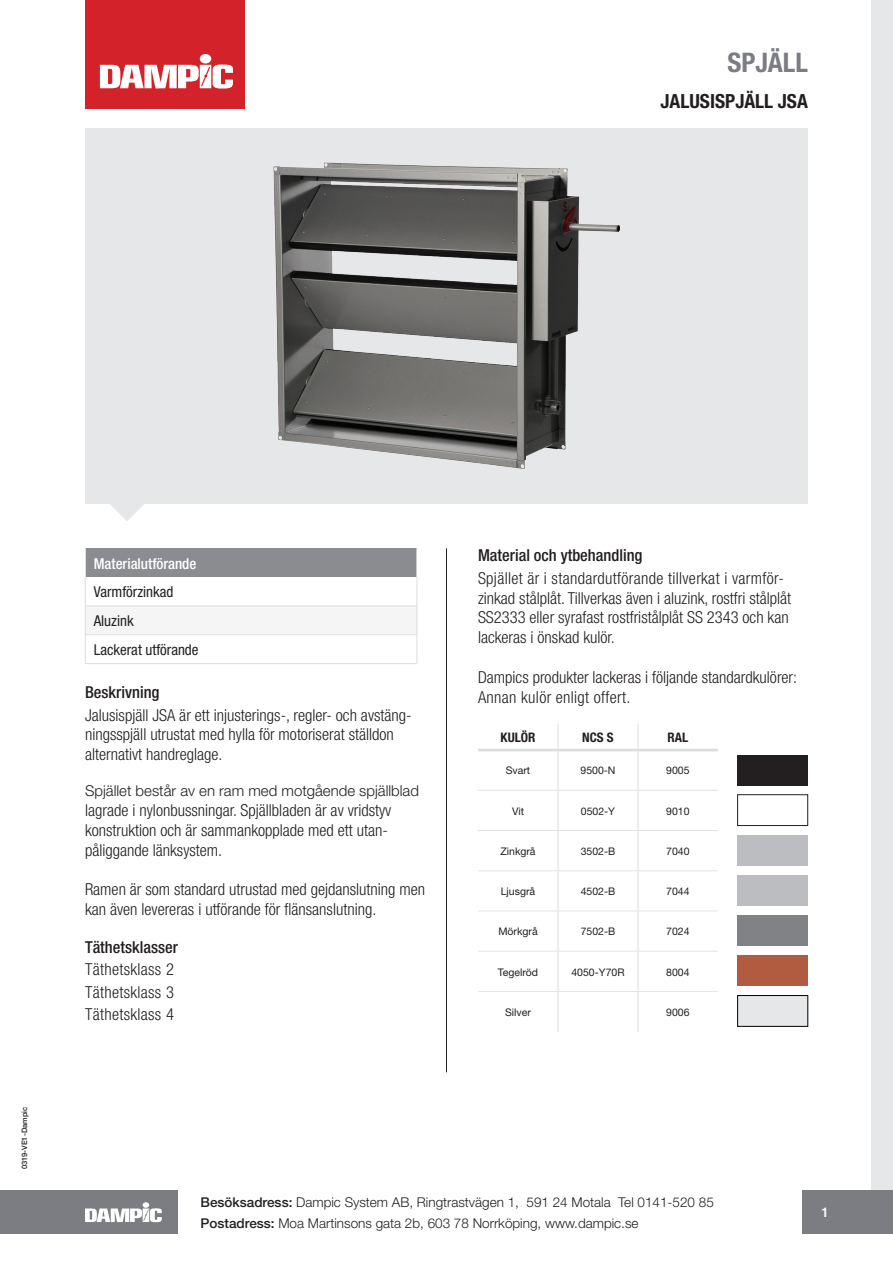
<style>
.page{position:relative;width:893px;height:1263px;background:#fff}
.page>*{position:absolute;margin:0;border:0;box-sizing:border-box;transform-origin:0 0}
.t1{font:700 condensed 27px "Helvetica Neue";color:#7b7d82}
.t2{font:700 condensed 19.5px "Helvetica Neue";color:#231f20}
.t3{font:300 condensed 16.5px/19.8px "Helvetica Neue";color:#231f20}
.t4{font:500 condensed 16.5px "Helvetica Neue";color:#231f20}
.t5{font:300 condensed 16.5px "Helvetica Neue";letter-spacing:.02em;color:#231f20}
.t6{font:300 15px "Helvetica Neue";color:#231f20}
.t7{font:condensed 15px/28.8px "Helvetica Neue";color:#231f20}
.t8{font:500 condensed 15px "Helvetica Neue";color:#fff}
.t9{font:300 13.5px/21px "Helvetica Neue";color:#231f20}
.t10{font:500 13.5px "Helvetica Neue";color:#fff}
.t11{font:700 condensed 13.2px "Helvetica Neue";color:#231f20}
.t12{font:10.5px "Helvetica Neue";color:#231f20}
.t13{font:500 7.5px "Helvetica Neue";color:#231f20}
.s1{font-weight:500}
</style>
<div class="page">
<div style="left:0;top:1191px;width:178px;height:43px;background:#7b7d82"></div>
<svg style="left:85px;top:1202px;width:77px;height:20px"></svg>
<div style="left:872px;top:0;width:21px;height:1222px;background:#e6e7e9"></div>
<div style="left:802px;top:1191px;width:91px;height:43px;background:#7b7d82"></div>
<div style="left:85px;top:128px;width:723px;height:375px;background:#e6e7e9"></div>
<svg style="left:97px;top:503px;width:61px;height:18px"></svg>
<hr style="left:446px;top:548px;width:1px;height:524px;background:#231f20">
<div style="left:85px;top:0;width:160px;height:108px;background:#d32229"></div>
<svg style="left:100px;top:65px;width:133px;height:24px"></svg>
<div style="left:200px;top:54px;width:11px;height:10px;background:#fff;border-radius:50%"></div>
<svg style="left:478px;top:751px;width:240px;height:281px"></svg>
<svg style="left:478px;top:791px;width:240px;height:200px"></svg>
<svg style="left:557px;top:724px;width:82px;height:25px"></svg>
<hr style="left:478px;top:749px;width:80px;height:2px;background:#dcdddf">
<hr style="left:558px;top:749px;width:80px;height:2px;background:#dcdddf">
<hr style="left:638px;top:749px;width:80px;height:2px;background:#dcdddf">
<hr style="left:558px;top:751px;width:1px;height:39px;background:#dcdddf">
<hr style="left:637px;top:751px;width:1px;height:39px;background:#dcdddf">
<hr style="left:558px;top:791px;width:1px;height:39px;background:#dcdddf">
<hr style="left:637px;top:791px;width:1px;height:39px;background:#dcdddf">
<hr style="left:558px;top:831px;width:1px;height:39px;background:#dcdddf">
<hr style="left:637px;top:831px;width:1px;height:39px;background:#dcdddf">
<hr style="left:558px;top:871px;width:1px;height:39px;background:#dcdddf">
<hr style="left:637px;top:871px;width:1px;height:39px;background:#dcdddf">
<hr style="left:558px;top:911px;width:1px;height:40px;background:#dcdddf">
<hr style="left:637px;top:911px;width:1px;height:40px;background:#dcdddf">
<hr style="left:558px;top:952px;width:1px;height:39px;background:#dcdddf">
<hr style="left:637px;top:952px;width:1px;height:39px;background:#dcdddf">
<hr style="left:558px;top:992px;width:1px;height:40px;background:#dcdddf">
<hr style="left:637px;top:992px;width:1px;height:40px;background:#dcdddf">
<hr style="left:478px;top:790px;width:80px;height:1px;background:#e4e4e5">
<hr style="left:558px;top:790px;width:80px;height:1px;background:#e4e4e5">
<hr style="left:638px;top:790px;width:80px;height:1px;background:#e4e4e5">
<hr style="left:478px;top:830px;width:80px;height:1px;background:#e4e4e5">
<hr style="left:558px;top:830px;width:80px;height:1px;background:#e4e4e5">
<hr style="left:638px;top:830px;width:80px;height:1px;background:#e4e4e5">
<hr style="left:478px;top:870px;width:80px;height:1px;background:#e4e4e5">
<hr style="left:558px;top:870px;width:80px;height:1px;background:#e4e4e5">
<hr style="left:638px;top:870px;width:80px;height:1px;background:#e4e4e5">
<hr style="left:478px;top:910px;width:80px;height:1px;background:#e4e4e5">
<hr style="left:558px;top:910px;width:80px;height:1px;background:#e4e4e5">
<hr style="left:638px;top:910px;width:80px;height:1px;background:#e4e4e5">
<hr style="left:478px;top:951px;width:80px;height:1px;background:#e4e4e5">
<hr style="left:558px;top:951px;width:80px;height:1px;background:#e4e4e5">
<hr style="left:638px;top:951px;width:80px;height:1px;background:#e4e4e5">
<hr style="left:478px;top:991px;width:80px;height:1px;background:#e4e4e5">
<hr style="left:558px;top:991px;width:80px;height:1px;background:#e4e4e5">
<hr style="left:638px;top:991px;width:80px;height:1px;background:#e4e4e5">
<div style="left:738px;top:755px;width:70px;height:31px;background:#231f20"></div>
<div style="left:737px;top:794px;width:71px;height:32px;border:1px solid #231f20"></div>
<div style="left:737px;top:875px;width:71px;height:31px;background:#bcbdc0"></div>
<div style="left:737px;top:915px;width:71px;height:31px;background:#808285"></div>
<div style="left:737px;top:955px;width:71px;height:31px;background:#b15b41"></div>
<div style="left:737px;top:995px;width:71px;height:31px;background:#e6e7e9;border:1px solid #000001"></div>
<div style="left:737px;top:835px;width:71px;height:31px;background:#bcbdc0"></div>
<div style="left:85px;top:548px;width:332px;height:29px;background:#8a8c8f"></div>
<div style="left:85px;top:606px;width:332px;height:29px;background:#f5f5f6"></div>
<hr style="left:85px;top:606px;width:332px;height:1px;background:#dcdddf">
<hr style="left:85px;top:634px;width:332px;height:1px;background:#dcdddf">
<hr style="left:85px;top:663px;width:332px;height:1px;background:#dcdddf">
<svg style="left:85px;top:548px;width:1px;height:115px"></svg>
<svg style="left:417px;top:577px;width:1px;height:86px"></svg>
<img style="left:274px;top:163px;width:345px;height:305px">
<h1 class="t1" style="left:727px;top:46px;width:82px">SPJÄLL</h1>
<p class="t2" style="left:660px;top:90px;width:149px">JALUSISPJÄLL JSA</p>
<p class="t13" style="left:20px;top:1169px;width:64px;rotate:-90deg">0319-VE1-Dampic</p>
<p class="t4" style="left:478px;top:546px;width:166px">Material och ytbehandling</p>
<p class="t3" style="left:478px;top:568px;width:315px">Spjället är i standardutförande tillverkat i varmför&shy;zinkad stålplåt. Tillverkas även i aluzink, rostfri stålplåt SS2333 eller syrafast rostfristålplåt SS 2343 och kan lackeras i önskad kulör.</p>
<p class="t3" style="left:478px;top:667px;width:321px">Dampics produkter lackeras i följande standardkulörer:</p>
<p class="t8" style="left:94px;top:554px;width:104px">Materialutförande</p>
<p class="t7" style="left:94px;top:578px;width:106px">Varmförzinkad<br>Aluzink<br>Lackerat utförande</p>
<p class="t4" style="left:85px;top:682px;width:76px">Beskrivning</p>
<p class="t5" style="left:478px;top:687px;width:154px">Annan kulör enligt offert.</p>
<p class="t3" style="left:85px;top:705px;width:328px">Jalusispjäll JSA är ett injusterings-, regler- och avstäng&shy;ningsspjäll utrustat med hylla för motoriserat ställdon alternativt handreglage.</p>
<p class="t6" style="left:85px;top:782px;width:335px">Spjället består av en ram med motgående spjällblad</p>
<p class="t3" style="left:85px;top:800px;width:308px">lagrade i nylonbussningar. Spjällbladen är av vridstyv konstruktion och är sammankopplade med ett utan&shy;påliggande länksystem.</p>
<p class="t3" style="left:85px;top:879px;width:342px">Ramen är som standard utrustad med gejdanslutning men kan även levereras i utförande för flänsanslutning.</p>
<p class="t4" style="left:85px;top:937px;width:94px">Täthetsklasser</p>
<p class="t3" style="left:85px;top:958px;width:90px;line-height:22.5px;text-align:justify">Täthetsklass 2<br>Täthetsklass 3<br>Täthetsklass 4</p>
<p class="t11" style="left:501px;top:729px;width:36px">KULÖR</p>
<p class="t11" style="left:582px;top:729px;width:33px">NCS S</p>
<p class="t11" style="left:668px;top:729px;width:22px">RAL</p>
<p class="t12" style="left:506px;top:764px;width:26px">Svart</p>
<p class="t12" style="left:580px;top:764px;width:37px">9500-N</p>
<p class="t12" style="left:666px;top:764px;width:25px">9005</p>
<p class="t12" style="left:512px;top:804px;width:13px">Vit</p>
<p class="t12" style="left:581px;top:804px;width:36px">0502-Y</p>
<p class="t12" style="left:666px;top:804px;width:25px">9010</p>
<p class="t12" style="left:500px;top:845px;width:37px">Zinkgrå</p>
<p class="t12" style="left:581px;top:845px;width:36px">3502-B</p>
<p class="t12" style="left:666px;top:845px;width:25px">7040</p>
<p class="t12" style="left:501px;top:885px;width:36px">Ljusgrå</p>
<p class="t12" style="left:581px;top:885px;width:36px">4502-B</p>
<p class="t12" style="left:666px;top:885px;width:25px">7044</p>
<p class="t12" style="left:498px;top:925px;width:41px">Mörkgrå</p>
<p class="t12" style="left:581px;top:925px;width:36px">7502-B</p>
<p class="t12" style="left:666px;top:925px;width:25px">7024</p>
<p class="t12" style="left:498px;top:965px;width:42px">Tegelröd</p>
<p class="t12" style="left:571px;top:965px;width:55px">4050-Y70R</p>
<p class="t12" style="left:666px;top:965px;width:25px">8004</p>
<p class="t12" style="left:505px;top:1006px;width:27px">Silver</p>
<p class="t12" style="left:666px;top:1006px;width:25px">9006</p>
<p class="t9" style="left:201px;top:1191px;width:515px"><span class="s1">Besöksadress:</span> Dampic System AB, Ringtrastvägen 1, 591 24 Motala Tel 0141-520 85<br><span class="s1">Postadress:</span> Moa Martinsons gata 2b, 603 78 Norrköping, www.dampic.se</p>
<p class="t10" style="left:821px;top:1204px;width:9px">1</p>
</div>
